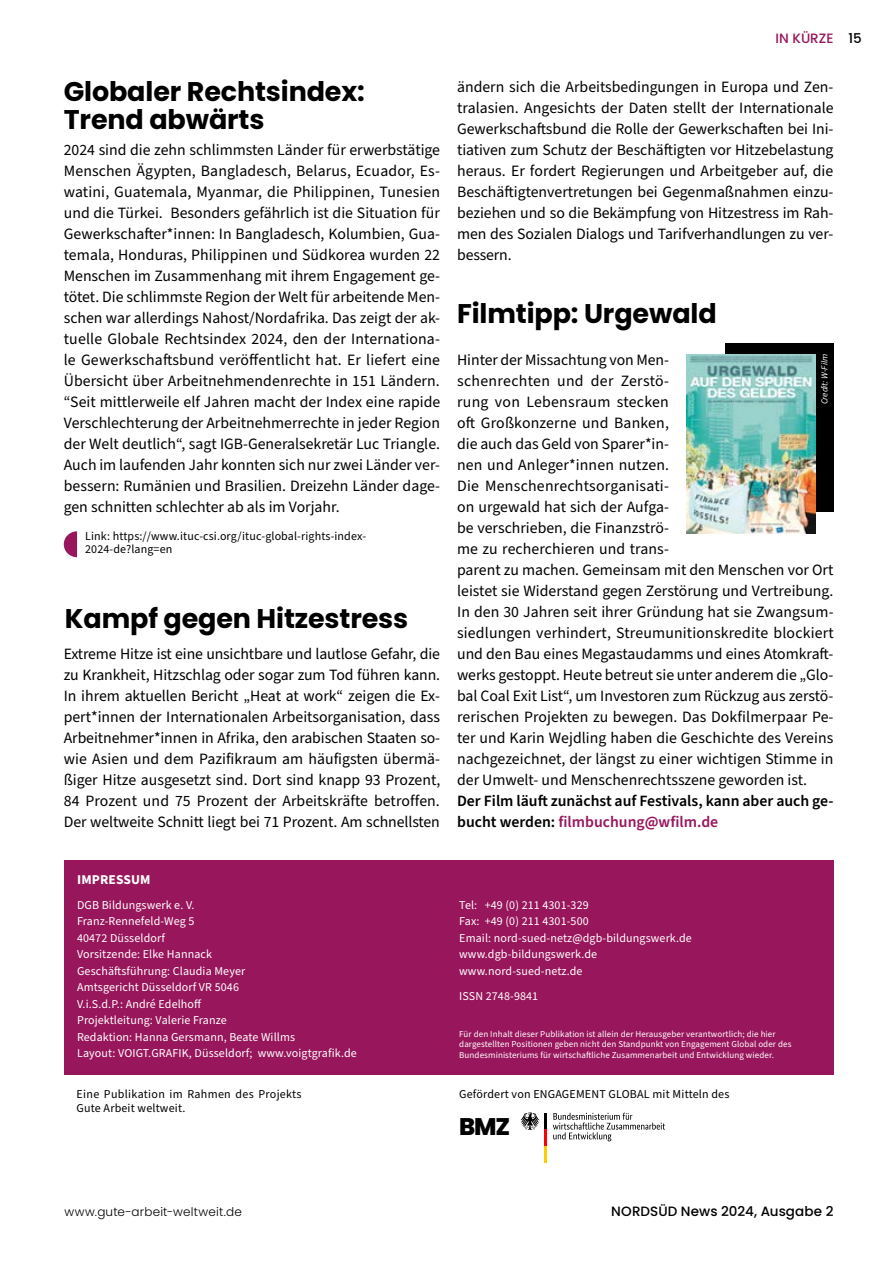
<style>
.page{position:relative;width:893px;height:1263px;background:#fff}
.page>*{position:absolute;margin:0;border:0;box-sizing:border-box;transform-origin:0 0}
.t1{font:700 27px/28.5px "Poppins";letter-spacing:-.005em;color:#000}
.t2{font:800 24px "Poppins";color:#000}
.t3{font:15.75px/21px "Source Sans Pro";color:#000;text-align:justify}
.t4{font:600 15.75px/21px "Source Sans Pro";color:#000}
.t5{font:500 13.5px "Poppins";letter-spacing:.005em;color:#000}
.t6{font:500 13.5px "Poppins";color:#98165c}
.t7{font:700 13.5px "Source Sans Pro";letter-spacing:.01em;color:#fff}
.t8{font:12px/16.5px "Source Sans Pro";letter-spacing:.01em;color:#fff}
.t9{font:12px/13.5px "Source Sans Pro";letter-spacing:.015em;color:#000}
.t10{font:300 12px "Poppins";letter-spacing:.015em;color:#000}
.t11{font:9px/10.5px "Source Sans Pro";letter-spacing:.01em;color:#fff}
.t12{font:italic 9px "Source Sans Pro";letter-spacing:-.015em;color:#fff}
.s1{color:#000}
.s2{color:#98165c}
</style>
<div class="page">
<div style="left:725px;top:343px;width:108px;height:168px;background:#000"></div>
<div style="left:64px;top:860px;width:769px;height:214px;background:#98165c"></div>
<img style="left:686px;top:354px;width:129px;height:179px">
<svg style="left:553px;top:1113px;width:112px;height:28px"></svg>
<svg style="left:520px;top:1112px;width:19px;height:18px"></svg>
<hr style="left:544px;top:1113px;width:3px;height:16px;background:#000">
<hr style="left:544px;top:1129px;width:3px;height:17px;background:#f00">
<hr style="left:544px;top:1146px;width:3px;height:16px;background:#fc0">
<svg style="left:64px;top:531px;width:13px;height:26px"></svg>
<h1 class="t1" style="left:64px;top:77px;width:303px">Globaler Rechtsindex:<br>Trend abwärts</h1>
<p class="t3" style="left:64px;top:140px;width:378px">2024 sind die zehn schlimmsten Länder für erwerbstätige Menschen Ägypten, Bangladesch, Belarus, Ecuador, Es&shy;watini, Guatemala, Myanmar, die Philippinen, Tunesien und die Türkei. Besonders gefährlich ist die Situation für Gewerkschafter*innen: In Bangladesch, Kolumbien, Gua&shy;temala, Honduras, Philippinen und Südkorea wurden 22<br>Menschen im Zusammenhang mit ihrem Engagement ge&shy;tötet. Die schlimmste Region der Welt für arbeitende Men&shy;schen war allerdings Nahost/Nordafrika. Das zeigt der ak&shy;tuelle Globale Rechtsindex 2024, den der Internationa&shy;le Gewerkschaftsbund veröffentlicht hat. Er liefert eine Übersicht über Arbeitnehmendenrechte in 151 Ländern. “Seit mittlerweile elf Jahren macht der Index eine rapide Verschlechterung der Arbeitnehmerrechte in jeder Region der Welt deutlich“, sagt IGB-Generalsekretär Luc Triangle.<br>Auch im laufenden Jahr konnten sich nur zwei Länder ver&shy;bessern: Rumänien und Brasilien. Dreizehn Länder dage&shy;gen schnitten schlechter ab als im Vorjahr.</p>
<p class="t9" style="left:85px;top:529px;width:282px">Link: https://www.ituc-csi.org/ituc-global-rights-index-<br>2024-de?lang=en</p>
<h1 class="t1" style="left:65px;top:604px;width:345px">Kampf gegen Hitzestress</h1>
<p class="t3" style="left:64px;top:644px;width:378px">Extreme Hitze ist eine unsichtbare und lautlose Gefahr, die zu Krankheit, Hitzschlag oder sogar zum Tod führen kann.<br>In ihrem aktuellen Bericht „Heat at work“ zeigen die Ex&shy;pert*innen der Internationalen Arbeitsorganisation, dass Arbeitnehmer*innen in Afrika, den arabischen Staaten so&shy;wie Asien und dem Pazifikraum am häufigsten übermä&shy;ßiger Hitze ausgesetzt sind. Dort sind knapp 93 Prozent, 84 Prozent und 75 Prozent der Arbeitskräfte betroffen.<br>Der weltweite Schnitt liegt bei 71 Prozent. Am schnellsten</p>
<p class="t6" style="left:776px;top:30px;width:88px">IN KÜRZE <span class="s1">15</span></p>
<p class="t3" style="left:457px;top:77px;width:378px">ändern sich die Arbeitsbedingungen in Europa und Zen&shy;tralasien. Angesichts der Daten stellt der Internationale Gewerkschaftsbund die Rolle der Gewerkschaften bei Ini&shy;tiativen zum Schutz der Beschäftigten vor Hitzebelastung heraus. Er fordert Regierungen und Arbeitgeber auf, die Beschäftigtenvertretungen bei Gegenmaßnahmen einzu&shy;beziehen und so die Bekämpfung von Hitzestress im Rah&shy;men des Sozialen Dialogs und Tarifverhandlungen zu ver&shy;bessern.</p>
<h1 class="t1" style="left:457px;top:299px;width:261px">Filmtipp: Urgewald</h1>
<p class="t3" style="left:457px;top:350px;width:378px;text-align:left">Hinter der Missachtung von Men-<br>schenrechten und der Zerstö-<br>rung von Lebensraum stecken<br>oft Großkonzerne und Banken,<br>die auch das Geld von Sparer*in-<br>nen und Anleger*innen nutzen.<br>Die Menschenrechtsorganisati-<br>on urgewald hat sich der Aufga-<br>be verschrieben, die Finanzströ-<br>me zu recherchieren und trans-<br>parent zu machen. Gemeinsam mit den Menschen vor Ort leistet sie Widerstand gegen Zerstörung und Vertreibung.<br>In den 30 Jahren seit ihrer Gründung hat sie Zwangsum&shy;siedlungen verhindert, Streumunitionskredite blockiert und den Bau eines Megastaudamms und eines Atomkraft&shy;werks gestoppt. Heute betreut sie unter anderem die „Glo&shy;bal Coal Exit List“, um Investoren zum Rückzug aus zerstö&shy;rerischen Projekten zu bewegen. Das Dokfilmerpaar Pe&shy;ter und Karin Wejdling haben die Geschichte des Vereins nachgezeichnet, der längst zu einer wichtigen Stimme in der Umwelt- und Menschenrechtsszene geworden ist.</p>
<p class="t4" style="left:457px;top:791px;width:378px">Der Film läuft zunächst auf Festivals, kann aber auch ge&shy;bucht werden: <span class="s2">filmbuchung@wfilm.de</span></p>
<p class="t12" style="left:818px;top:404px;width:52px;rotate:-90deg">Credit: W-Film</p>
<p class="t7" style="left:77px;top:870px;width:75px">IMPRESSUM</p>
<p class="t8" style="left:77px;top:897px;width:281px">DGB Bildungswerk e. V.<br>Franz-Rennefeld-Weg 5<br>40472 Düsseldorf<br>Vorsitzende: Elke Hannack<br>Geschäftsführung: Claudia Meyer<br>Amtsgericht Düsseldorf VR 5046<br>V.i.S.d.P.: André Edelhoff<br>Projektleitung: Valerie Franze<br>Redaktion: Hanna Gersmann, Beate Willms<br>Layout: VOIGT.GRAFIK, Düsseldorf; www.voigtgrafik.de</p>
<p class="t8" style="left:459px;top:897px;width:234px">Tel: +49 (0) 211 4301-329<br>Fax: +49 (0) 211 4301-500<br>Email: nord-sued-netz@dgb-bildungswerk.de www.dgb-bildungswerk.de www.nord-sued-netz.de</p>
<p class="t8" style="left:459px;top:988px;width:80px">ISSN 2748-9841</p>
<p class="t11" style="left:459px;top:1029px;width:334px">Für den Inhalt dieser Publikation ist allein der Herausgeber verantwortlich; die hier dargestellten Positionen geben nicht den Standpunkt von Engagement Global oder des<br>Bundesministeriums für wirtschaftliche Zusammenarbeit und Entwicklung wieder.</p>
<p class="t9" style="left:77px;top:1088px;width:227px">Eine Publikation im Rahmen des Projekts</p>
<p class="t9" style="left:459px;top:1088px;width:272px">Gefördert von ENGAGEMENT GLOBAL mit Mitteln des</p>
<p class="t9" style="left:77px;top:1102px;width:110px">Gute Arbeit weltweit.</p>
<h2 class="t2" style="left:459px;top:1113px;width:52px">BMZ</h2>
<p class="t10" style="left:65px;top:1205px;width:179px">www.gute-arbeit-weltweit.de</p>
<p class="t5" style="left:611px;top:1203px;width:224px">NORDSÜD News 2024, Ausgabe 2</p>
</div>
